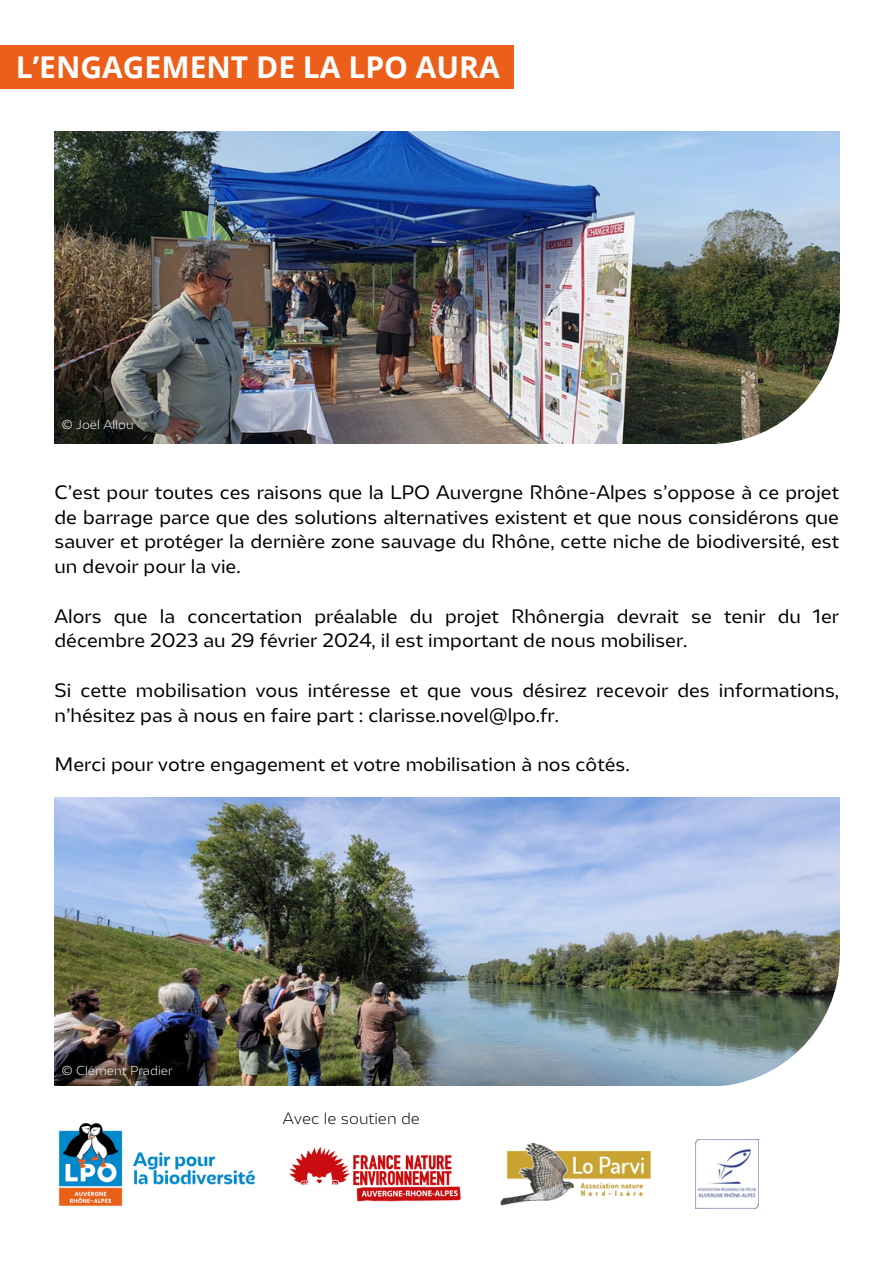
<style>
.page{position:relative;width:894px;height:1264px;background:#fff}
.page>*{position:absolute;margin:0;border:0;box-sizing:border-box;transform-origin:0 0}
.t1{font:700 30px "Open Sans";color:#fff}
.t2{font:18px/24.8px "LPO";color:#000}
.t3{font:300 15px "LPO";color:#000}
.t4{font:300 12px "LPO";color:#fff}
</style>
<div class="page">
<div style="left:0;top:45px;width:513px;height:44px;background:#eb5f1a"></div>
<img style="left:54px;top:132px;width:785px;height:312px">
<img style="left:54px;top:797px;width:785px;height:288px">
<img style="left:289px;top:1146px;width:172px;height:56px">
<img style="left:58px;top:1122px;width:198px;height:84px">
<img style="left:500px;top:1142px;width:150px;height:63px">
<img style="left:695px;top:1139px;width:63px;height:69px">
<svg style="left:708px;top:313px;width:132px;height:131px"></svg>
<svg style="left:708px;top:955px;width:132px;height:131px"></svg>
<p class="t1" style="left:16px;top:46px;width:485px">L’ENGAGEMENT DE LA LPO AURA</p>
<p class="t4" style="left:62px;top:419px;width:73px">© Joël Allou</p>
<p class="t2" style="left:54px;top:481px;width:786px;text-align:justify">C’est pour toutes ces raisons que la LPO Auvergne Rhône-Alpes s’oppose à ce projet de barrage parce que des solutions alternatives existent et que nous considérons que sauver et protéger la dernière zone sauvage du Rhône, cette niche de biodiversité, est un devoir pour la vie.</p>
<p class="t2" style="left:54px;top:605px;width:785px">Alors que la concertation préalable du projet Rhônergia devrait se tenir du 1er décembre 2023 au 29 février 2024, il est important de nous mobiliser.</p>
<p class="t2" style="left:54px;top:679px;width:785px">Si cette mobilisation vous intéresse et que vous désirez recevoir des informations, n’hésitez pas à nous en faire part : clarisse.novel@lpo.fr.</p>
<p class="t2" style="left:54px;top:753px;width:576px">Merci pour votre engagement et votre mobilisation à nos côtés.</p>
<p class="t4" style="left:62px;top:1065px;width:112px">© Clément Pradier</p>
<p class="t3" style="left:283px;top:1111px;width:138px">Avec le soutien de</p>
</div>
